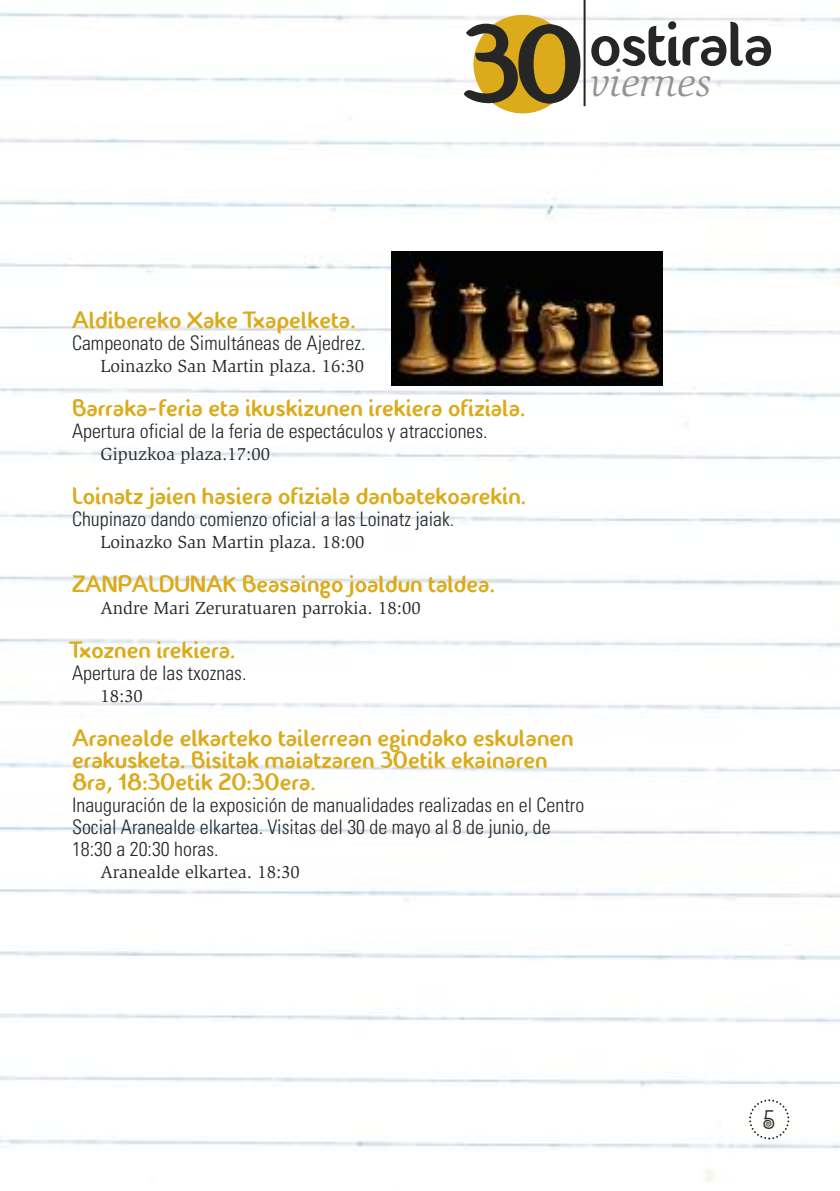
<style>
.page{position:relative;width:840px;height:1191px;background:#fff}
.page>*{position:absolute;margin:0;border:0;box-sizing:border-box;transform-origin:0 0}
.t1{font:62.8px "Fontastique Fontastique";letter-spacing:-.02em;color:#272627}
.t2{font:italic 40px "Slimbach";color:#939393}
.t3{font:24px/22px "Fontastique Fontastique";color:#dbab1b}
.t4{font:22.4px "Anning";color:#272627}
.t5{font:300 condensed 20px/22px "Univers";color:#272627}
.t6{font:18px "Slimbach";color:#272627}
.s1{font-size:110.6px}
</style>
<div class="page">
<img style="left:0;top:0;width:839px;height:1183px">
<svg style="left:747px;top:1098px;width:42px;height:42px"></svg>
<div style="left:473px;top:15px;width:98px;height:98px;background:#dbab1b;border-radius:50%"></div>
<hr style="left:583px;top:0;width:2px;height:106px;background:#272627">
<img style="left:391px;top:251px;width:270px;height:134px">
<h1 class="t1" style="left:461px;top:18px;width:313px"><span class="s1">30</span>ostirala</h1>
<h2 class="t2" style="left:589px;top:67px;width:123px">viernes</h2>
<p class="t3" style="left:72px;top:311px;width:285px">Aldibereko Xake Txapelketa.</p>
<p class="t5" style="left:72px;top:334px;width:295px">Campeonato de Simultáneas de Ajedrez.</p>
<p class="t6" style="left:100px;top:359px;width:265px">Loinazko San Martin plaza. 16:30</p>
<p class="t3" style="left:72px;top:399px;width:454px">Barraka-feria eta ikuskizunen irekiera ofiziala.</p>
<p class="t5" style="left:72px;top:422px;width:417px">Apertura oficial de la feria de espectáculos y atracciones.</p>
<p class="t6" style="left:100px;top:447px;width:171px">Gipuzkoa plaza.17:00</p>
<p class="t3" style="left:72px;top:487px;width:455px">Loinatz jaien hasiera ofiziala danbatekoarekin.</p>
<p class="t5" style="left:72px;top:510px;width:383px">Chupinazo dando comienzo oficial a las Loinatz jaiak.</p>
<p class="t6" style="left:100px;top:535px;width:265px">Loinazko San Martin plaza. 18:00</p>
<p class="t3" style="left:72px;top:575px;width:424px">ZANPALDUNAK Beasaingo joaldun taldea.</p>
<p class="t6" style="left:100px;top:601px;width:322px">Andre Mari Zeruratuaren parrokia. 18:00</p>
<p class="t3" style="left:72px;top:641px;width:165px">Txoznen irekiera.</p>
<p class="t5" style="left:72px;top:664px;width:176px">Apertura de las txoznas.</p>
<p class="t6" style="left:100px;top:689px;width:44px">18:30</p>
<p class="t3" style="left:72px;top:729px;width:502px">Aranealde elkarteko tailerrean egindako eskulanen erakusketa. Bisitak maiatzaren 30etik ekainaren<br>8ra, 18:30etik 20:30era.</p>
<p class="t5" style="left:72px;top:796px;width:513px">Inauguración de la exposición de manualidades realizadas en el Centro<br>Social Aranealde elkartea. Visitas del 30 de mayo al 8 de junio, de<br>18:30 a 20:30 horas.</p>
<p class="t6" style="left:100px;top:865px;width:201px">Aranealde elkartea. 18:30</p>
<p class="t4" style="left:763px;top:1109px;width:13px">5</p>
</div>
